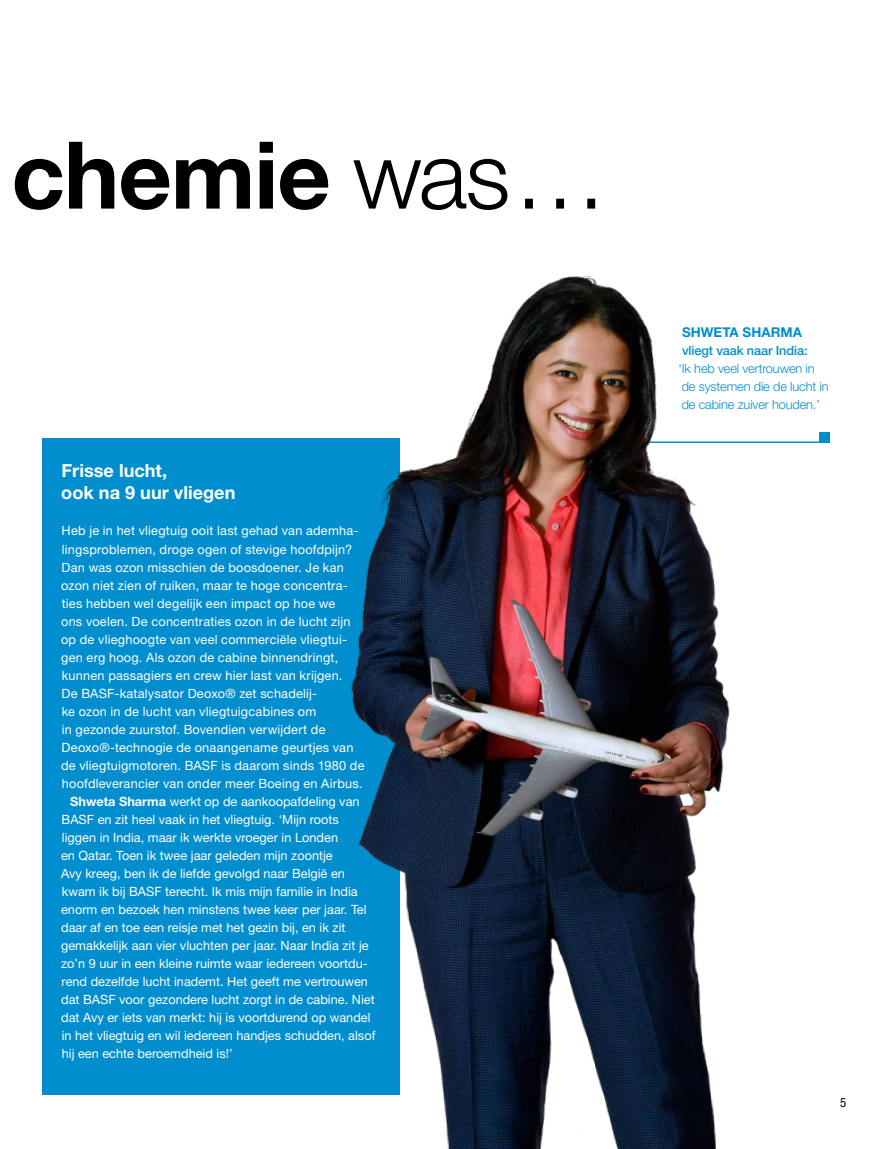
<style>
.page{position:relative;width:872px;height:1149px;background:#fff}
.page>*{position:absolute;margin:0;border:0;box-sizing:border-box;transform-origin:0 0}
.t1{font:700 93.45px "Helvetica Neue LT Std";letter-spacing:-.01em;color:#000}
.t2{font:700 18.15px/21.8px "Helvetica Neue LT Std";color:#fff}
.t3{font:700 13.5px "Helvetica Neue LT Std";color:#008ecf}
.t4{font:12.75px "Helvetica Neue LT Std";color:#fff}
.t5{font:300 12.75px/18px "Helvetica Neue LT Std";letter-spacing:-.01em;color:#008ecf}
.t6{font:12.75px "Helvetica Neue LT Std";letter-spacing:.02em;color:#fff}
.t7{font:500 12.75px "Helvetica Neue LT Std";letter-spacing:-.01em;color:#008ecf}
.t8{font:condensed 12.75px "Helvetica Neue LT Std";color:#000}
.s1{font-weight:300}
.s2{font-weight:700}
</style>
<div class="page">
<div style="left:43px;top:438px;width:357px;height:656px;background:#008ecf"></div>
<hr style="left:600px;top:441px;width:224px;height:2px;background:#008ecf">
<div style="left:818px;top:432px;width:11px;height:11px;background:#008ecf"></div>
<img style="left:307px;top:275px;width:428px;height:873px">
<h1 class="t1" style="left:11px;top:117px;width:597px">chemie <span class="s1">was…</span></h1>
<h2 class="t2" style="left:61px;top:459px;width:176px">Frisse lucht,<br>ook na 9 uur vliegen</h2>
<p class="t4" style="left:62px;top:523px;width:298px">Heb je in het vliegtuig ooit last gehad van ademha-</p>
<p class="t4" style="left:62px;top:541px;width:292px">lingsproblemen, droge ogen of stevige hoofdpijn?</p>
<p class="t6" style="left:62px;top:559px;width:284px">Dan was ozon misschien de boosdoener. Je kan</p>
<p class="t4" style="left:61px;top:577px;width:288px">ozon niet zien of ruiken, maar te hoge concentra-</p>
<p class="t4" style="left:62px;top:595px;width:275px">ties hebben wel degelijk een impact op hoe we</p>
<p class="t4" style="left:61px;top:613px;width:291px">ons voelen. De concentraties ozon in de lucht zijn</p>
<p class="t4" style="left:61px;top:631px;width:287px">op de vlieghoogte van veel commerciële vliegtui-</p>
<p class="t4" style="left:61px;top:649px;width:279px">gen erg hoog. Als ozon de cabine binnendringt,</p>
<p class="t4" style="left:62px;top:667px;width:282px">kunnen passagiers en crew hier last van krijgen.</p>
<p class="t4" style="left:62px;top:685px;width:257px">De BASF-katalysator Deoxo® zet schadelij-</p>
<p class="t4" style="left:62px;top:703px;width:256px">ke ozon in de lucht van vliegtuigcabines om</p>
<p class="t4" style="left:62px;top:721px;width:265px">in gezonde zuurstof. Bovendien verwijdert de</p>
<p class="t4" style="left:62px;top:739px;width:293px">Deoxo®-technogie de onaangename geurtjes van</p>
<p class="t4" style="left:61px;top:757px;width:305px">de vliegtuigmotoren. BASF is daarom sinds 1980 de</p>
<p class="t4" style="left:62px;top:775px;width:302px">hoofdleverancier van onder meer Boeing en Airbus.</p>
<p class="t4" style="left:70px;top:793px;width:291px"><span class="s2">Shweta Sharma</span> werkt op de aankoopafdeling van</p>
<p class="t4" style="left:62px;top:811px;width:278px">BASF en zit heel vaak in het vliegtuig. ‘Mijn roots</p>
<p class="t4" style="left:62px;top:829px;width:278px">liggen in India, maar ik werkte vroeger in Londen</p>
<p class="t4" style="left:61px;top:847px;width:273px">en Qatar. Toen ik twee jaar geleden mijn zoontje</p>
<p class="t4" style="left:61px;top:865px;width:285px">Avy kreeg, ben ik de liefde gevolgd naar België en</p>
<p class="t4" style="left:62px;top:883px;width:297px">kwam ik bij BASF terecht. Ik mis mijn familie in India</p>
<p class="t4" style="left:61px;top:901px;width:307px">enorm en bezoek hen minstens twee keer per jaar. Tel</p>
<p class="t4" style="left:61px;top:919px;width:286px">daar af en toe een reisje met het gezin bij, en ik zit</p>
<p class="t4" style="left:61px;top:937px;width:309px">gemakkelijk aan vier vluchten per jaar. Naar India zit je</p>
<p class="t4" style="left:61px;top:955px;width:308px">zo’n 9 uur in een kleine ruimte waar iedereen voortdu-</p>
<p class="t4" style="left:62px;top:973px;width:308px">rend dezelfde lucht inademt. Het geeft me vertrouwen</p>
<p class="t4" style="left:61px;top:991px;width:315px">dat BASF voor gezondere lucht zorgt in de cabine. Niet</p>
<p class="t4" style="left:61px;top:1009px;width:311px">dat Avy er iets van merkt: hij is voortdurend op wandel</p>
<p class="t4" style="left:62px;top:1027px;width:315px">in het vliegtuig en wil iedereen handjes schudden, alsof</p>
<p class="t4" style="left:62px;top:1045px;width:172px">hij een echte beroemdheid is!’</p>
<p class="t3" style="left:682px;top:324px;width:121px">SHWETA SHARMA</p>
<p class="t7" style="left:682px;top:343px;width:127px">vliegt vaak naar India:</p>
<p class="t5" style="left:678px;top:359px;width:152px">‘Ik heb veel vertrouwen in de systemen die de lucht in de cabine zuiver houden.’</p>
<p class="t8" style="left:840px;top:1094px;width:8px">5</p>
</div>
